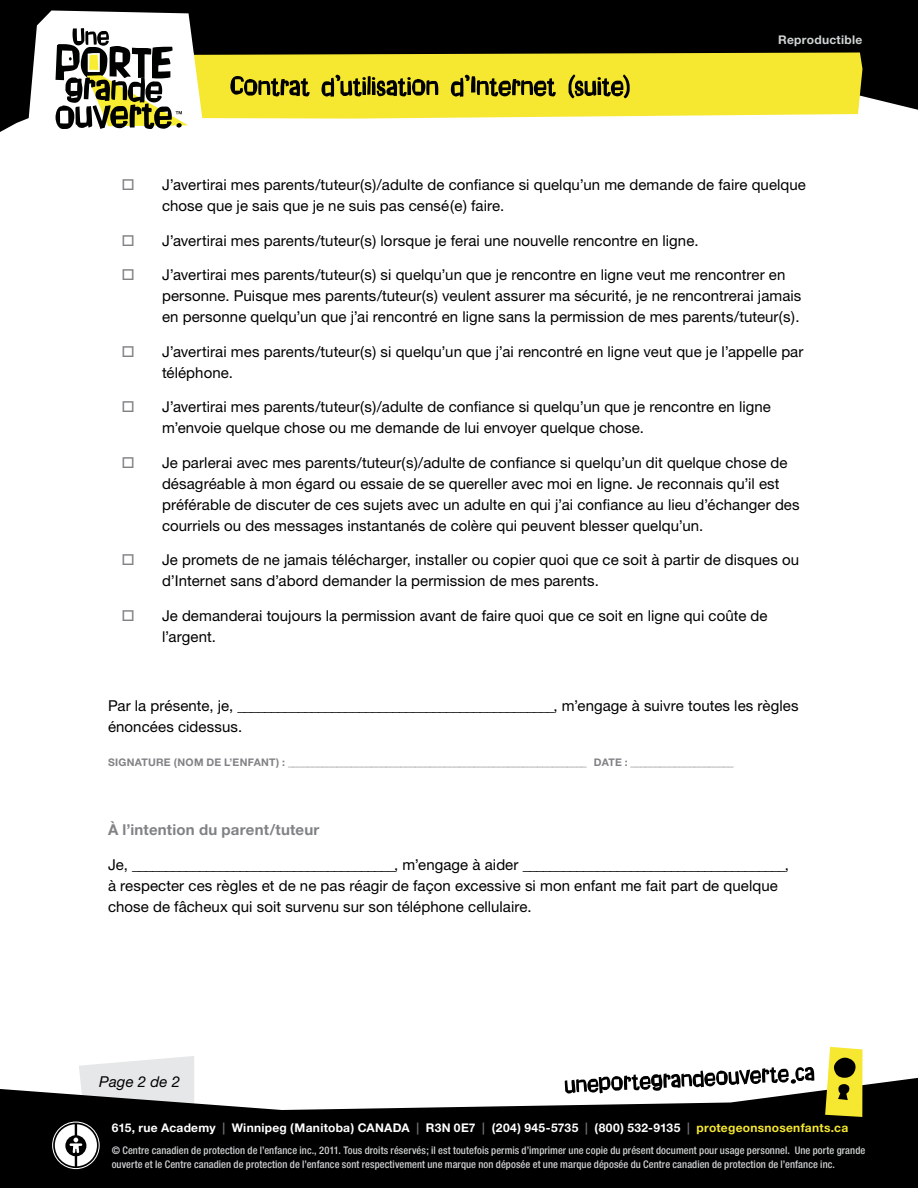
<style>
.page{position:relative;width:918px;height:1188px;background:#fff}
.page>*{position:absolute;margin:0;border:0;box-sizing:border-box;transform-origin:0 0}
.t1{font:15px/21px "Helvetica Neue";letter-spacing:.005em;color:#000}
.t2{font:700 15px "Helvetica Neue";letter-spacing:.015em;color:#808285}
.t3{font:italic 15px "Helvetica Neue";letter-spacing:.01em;color:#000}
.t4{font:700 12px "Helvetica Neue";letter-spacing:.025em;color:#fff}
.t5{font:700 12px "Helvetica Neue";letter-spacing:.025em;color:#d1d3d4}
.t6{font:500 condensed 10.5px/13.5px "Helvetica Neue";letter-spacing:.005em;color:#d1d3d4}
.t7{font:700 10.5px "Helvetica Neue";letter-spacing:.025em;color:#808285}
.s1{color:#6d6e71}
.s2{color:#f6e730}
</style>
<div class="page">
<svg style="left:0;top:0;width:918px;height:132px;fill:#000"></svg>
<svg style="left:204px;top:52px;width:658px;height:67px;background:#eee037"></svg>
<svg style="left:28px;top:10px;width:176px;height:119px"></svg>
<svg style="left:0;top:1078px;width:918px;height:110px;fill:#000"></svg>
<svg style="left:825px;top:1047px;width:37px;height:70px;background:#c3b835"></svg>
<svg style="left:52px;top:1056px;width:142px;height:113px"></svg>
<svg style="left:565px;top:1067px;width:249px;height:27px"></svg>
<svg style="left:230px;top:74px;width:400px;height:24px;background:#a2981f"></svg>
<p class="t5" style="left:778px;top:32px;width:86px">Reproductible</p>
<p class="t1" style="left:162px;top:174px;width:646px">J’avertirai mes parents/tuteur(s)/adulte de confiance si quelqu’un me demande de faire quelque chose que je sais que je ne suis pas censé(e) faire.</p>
<p class="t1" style="left:162px;top:230px;width:538px">J’avertirai mes parents/tuteur(s) lorsque je ferai une nouvelle rencontre en ligne.</p>
<p class="t1" style="left:162px;top:264px;width:641px">J’avertirai mes parents/tuteur(s) si quelqu’un que je rencontre en ligne veut me rencontrer en personne. Puisque mes parents/tuteur(s) veulent assurer ma sécurité, je ne rencontrerai jamais en personne quelqu’un que j’ai rencontré en ligne sans la permission de mes parents/tuteur(s).</p>
<p class="t1" style="left:162px;top:341px;width:643px">J’avertirai mes parents/tuteur(s) si quelqu’un que j’ai rencontré en ligne veut que je l’appelle par téléphone.</p>
<p class="t1" style="left:162px;top:396px;width:610px">J’avertirai mes parents/tuteur(s)/adulte de confiance si quelqu’un que je rencontre en ligne m’envoie quelque chose ou me demande de lui envoyer quelque chose.</p>
<p class="t1" style="left:162px;top:452px;width:639px">Je parlerai avec mes parents/tuteur(s)/adulte de confiance si quelqu’un dit quelque chose de désagréable à mon égard ou essaie de se quereller avec moi en ligne. Je reconnais qu’il est préférable de discuter de ces sujets avec un adulte en qui j’ai confiance au lieu d’échanger des courriels ou des messages instantanés de colère qui peuvent blesser quelqu’un.</p>
<p class="t1" style="left:162px;top:549px;width:639px">Je promets de ne jamais télécharger, installer ou copier quoi que ce soit à partir de disques ou d’Internet sans d’abord demander la permission de mes parents.</p>
<p class="t1" style="left:162px;top:605px;width:607px">Je demanderai toujours la permission avant de faire quoi que ce soit en ligne qui coûte de l’argent.</p>
<p class="t1" style="left:108px;top:695px;width:692px">Par la présente, je, _______________________________________________, m’engage à suivre toutes les règles énoncées cidessus.</p>
<p class="t7" style="left:108px;top:756px;width:627px">SI GNATU RE (NOM DE L’ENFANT) : _____________________________________________________________ DATE : _____________________</p>
<p class="t2" style="left:108px;top:821px;width:213px">À l’intention du parent/tuteur</p>
<p class="t1" style="left:108px;top:854px;width:682px">Je, _______________________________________, m’engage à aider _______________________________________, à respecter ces règles et de ne pas réagir de façon excessive si mon enfant me fait part de quelque chose de fâcheux qui soit survenu sur son téléphone cellulaire.</p>
<p class="t3" style="left:99px;top:1072px;width:82px">Page 2 de 2</p>
<p class="t4" style="left:112px;top:1120px;width:738px">615, rue Academy <span class="s1">|</span> Winnipeg (Manitoba) CANADA <span class="s1">|</span> R3N 0E7 <span class="s1">|</span> (204) 945-5735 <span class="s1">|</span> (800) 532-9135 <span class="s1">|</span> <span class="s2">protegeonsnosenfants.ca</span></p>
<p class="t6" style="left:112px;top:1144px;width:755px">© Centre canadien de protection de l’enfance inc., 2011. Tous droits réservés; il est toutefois permis d’imprimer une copie du présent document pour usage personnel. Une porte grande ouverte et le Centre canadien de protection de l’enfance sont respectivement une marque non déposée et une marque déposée du Centre canadien de protection de l’enfance inc.</p>
</div>
